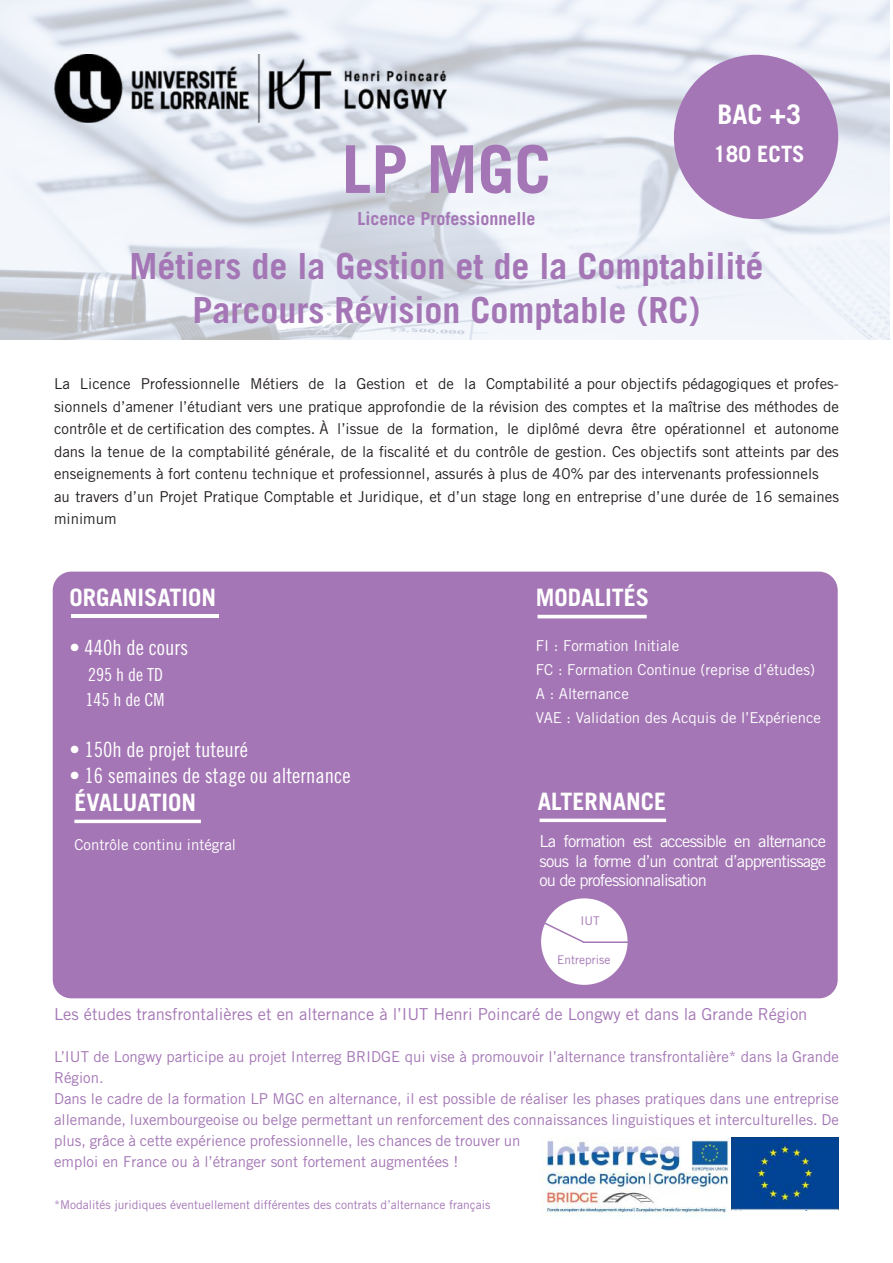
<style>
.page{position:relative;width:893px;height:1263px;background:#fff}
.page>*{position:absolute;margin:0;border:0;box-sizing:border-box;transform-origin:0 0}
.t1{font:700 66px "Trade Gothic LT Std";color:#a476b5}
.t2{font:700 36px/43.2px "Trade Gothic LT Std";color:#a476b5;text-align:center}
.t3{font:700 27px "Trade Gothic LT Std";color:#fff}
.t4{font:700 24px "Trade Gothic LT Std";color:#fff}
.t5{font:700 22.5px "Trade Gothic LT Std";color:#fff}
.t6{font:21px "Trade Gothic LT Std Cn 18";color:#fff}
.t7{font:700 18px "Trade Gothic LT Std";color:#a476b5}
.t8{font:18px/25.5px "Trade Gothic LT Std Cn 18";color:#fff}
.t9{font:16.5px/19.8px "Trade Gothic LT Std";letter-spacing:-.05em;color:#fff;text-align:justify}
.t10{font:16.5px "Trade Gothic LT Std";color:#a476b5}
.t11{font:15px/22.5px "Trade Gothic LT Std";color:#241f1f}
.t12{font:15px/21px "Trade Gothic LT Std";color:#a476b5}
.t13{font:15px/24px "Trade Gothic LT Std";color:#fff}
.t14{font:12px "Trade Gothic LT Std";color:#a476b5}
</style>
<div class="page">
<img style="left:0;top:0;width:889px;height:339px">
<div style="left:53px;top:572px;width:784px;height:425px;background:#a476b5;border-radius:18px"></div>
<div style="left:53px;top:572px;width:785px;height:426px;border:2px solid #a476b5;border-radius:18px"></div>
<img style="left:54px;top:55px;width:392px;height:67px">
<div style="left:674px;top:55px;width:164px;height:164px;background:#a476b5;border-radius:50%"></div>
<img style="left:732px;top:1137px;width:106px;height:73px">
<img style="left:542px;top:1137px;width:188px;height:77px">
<hr style="left:71px;top:614px;width:147px;height:4px;background:#fff">
<hr style="left:537px;top:615px;width:110px;height:3px;background:#fff">
<hr style="left:540px;top:819px;width:126px;height:3px;background:#fff">
<div style="left:541px;top:898px;width:87px;height:87px;background:#fff;border-radius:50%"></div>
<svg style="left:541px;top:911px;width:42px;height:33px"></svg>
<hr style="left:583px;top:941px;width:65px;height:2px;background:#a476b5">
<hr style="left:74px;top:820px;width:127px;height:3px;background:#fff">
<h3 class="t3" style="left:717px;top:97px;width:85px">BAC +3</h3>
<h1 class="t1" style="left:342px;top:129px;width:211px">LP MGC</h1>
<p class="t7" style="left:357px;top:208px;width:180px">Licence Professionnelle</p>
<h2 class="t2" style="left:129px;top:244px;width:636px">Métiers de la Gestion et de la Comptabilité<br>Parcours Révision Comptable (RC)</h2>
<h3 class="t5" style="left:713px;top:140px;width:93px">180 ECTS</h3>
<p class="t11" style="left:54px;top:372px;width:787px">La Licence Professionnelle Métiers de la Gestion et de la Comptabilité a pour objectifs pédagogiques et profes&shy;sionnels d’amener l’étudiant vers une pratique approfondie de la révision des comptes et la maîtrise des méthodes de contrôle et de certification des comptes. À l’issue de la formation, le diplômé devra être opérationnel et autonome dans la tenue de la comptabilité générale, de la fiscalité et du contrôle de gestion. Ces objectifs sont atteints par des enseignements à fort contenu technique et professionnel, assurés à plus de 40% par des intervenants professionnels<br>au travers d’un Projet Pratique Comptable et Juridique, et d’un stage long en entreprise d’une durée de 16 semaines minimum</p>
<h3 class="t4" style="left:69px;top:583px;width:148px">ORGANISATION</h3>
<h3 class="t6" style="left:69px;top:635px;width:120px">• 440h de cours</h3>
<p class="t8" style="left:85px;top:662px;width:80px">295 h de TD<br>145 h de CM</p>
<h3 class="t6" style="left:69px;top:737px;width:180px">• 150h de projet tuteuré</h3>
<h3 class="t6" style="left:69px;top:763px;width:283px">• 16 semaines de stage ou alternance</h3>
<h3 class="t4" style="left:74px;top:788px;width:123px">ÉVALUATION</h3>
<p class="t13" style="left:74px;top:833px;width:163px">Contrôle continu intégral</p>
<h3 class="t4" style="left:536px;top:583px;width:115px">MODALITÉS</h3>
<p class="t13" style="left:536px;top:634px;width:287px">FI : Formation Initiale<br>FC : Formation Continue (reprise d’études)<br>A : Alternance<br>VAE : Validation des Acquis de l’Expérience</p>
<h3 class="t4" style="left:538px;top:787px;width:130px">ALTERNANCE</h3>
<p class="t9" style="left:540px;top:831px;width:288px">La formation est accessible en alternance sous la forme d’un contrat d’apprentissage ou de professionnalisation</p>
<p class="t14" style="left:580px;top:913px;width:21px">IUT</p>
<p class="t14" style="left:557px;top:953px;width:55px">Entreprise</p>
<p class="t10" style="left:54px;top:1004px;width:755px">Les études transfrontalières et en alternance à l’IUT Henri Poincaré de Longwy et dans la Grande Région</p>
<p class="t12" style="left:54px;top:1046px;width:786px">L’IUT de Longwy participe au projet Interreg BRIDGE qui vise à promouvoir l’alternance transfrontalière* dans la Grande Région.<br>Dans le cadre de la formation LP MGC en alternance, il est possible de réaliser les phases pratiques dans une entreprise allemande, luxembourgeoise ou belge permettant un renforcement des connaissances linguistiques et interculturelles. De plus, grâce à cette expérience professionnelle, les chances de trouver un<br>emploi en France ou à l’étranger sont fortement augmentées !</p>
<p class="t14" style="left:54px;top:1197px;width:438px">*Modalités juridiques éventuellement différentes des contrats d’alternance français</p>
</div>
